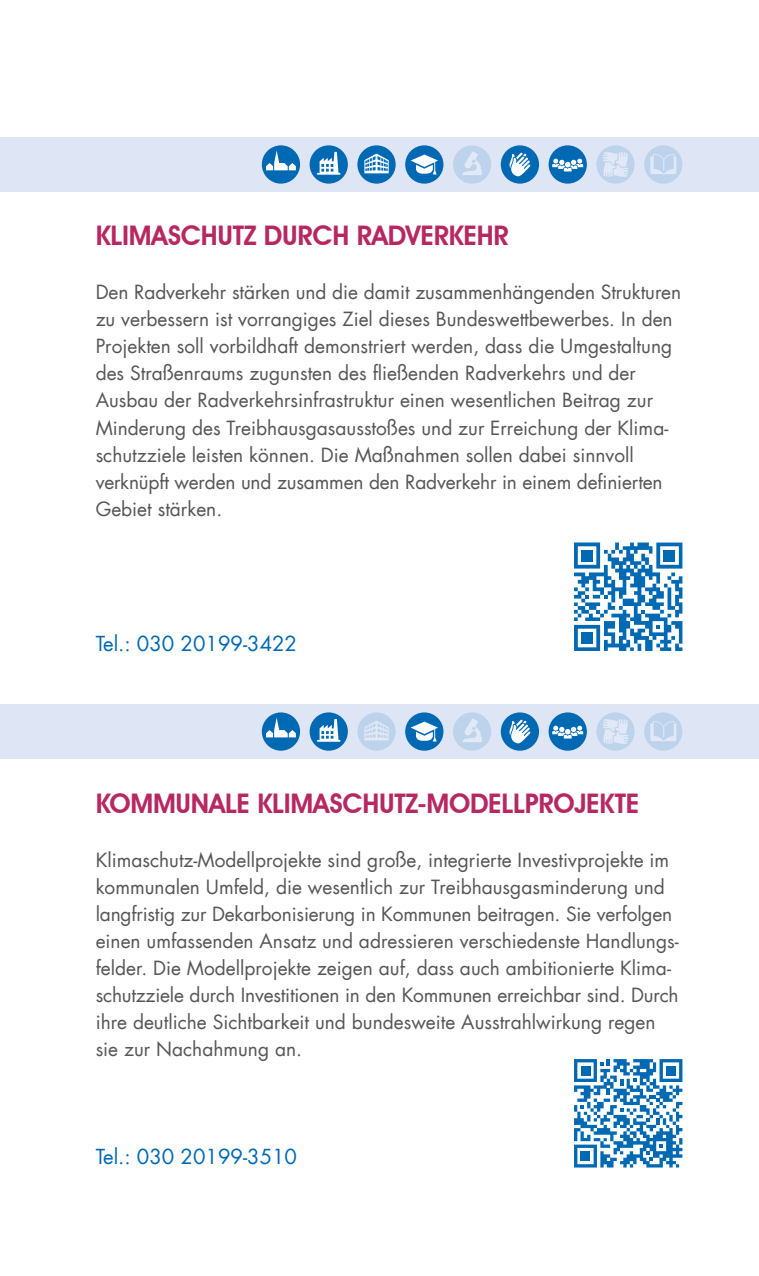
<style>
.page{position:relative;width:759px;height:1276px;background:#fff}
.page>*{position:absolute;margin:0;border:0;box-sizing:border-box;transform-origin:0 0}
.t1{font:600 27px "Avant Garde IT Cby BT";letter-spacing:-.01em;color:#b72862}
.t2{font:20.25px "Futura LT";color:#0069b4}
.t3{font:19.12px/27px "Futura LT";color:#565656}
</style>
<div class="page">
<div style="left:0;top:137px;width:759px;height:54px;background:#dee6f5"></div>
<div style="left:0;top:704px;width:759px;height:54px;background:#dee6f5"></div>
<svg style="left:574px;top:542px;width:108px;height:109px"></svg>
<div style="left:581px;top:550px;width:12px;height:11px;background:#0069b4"></div>
<div style="left:664px;top:550px;width:11px;height:11px;background:#0069b4"></div>
<div style="left:581px;top:632px;width:12px;height:11px;background:#0069b4"></div>
<svg style="left:574px;top:1059px;width:108px;height:108px"></svg>
<div style="left:581px;top:1065px;width:9px;height:10px;background:#0069b4"></div>
<div style="left:666px;top:1065px;width:10px;height:10px;background:#0069b4"></div>
<div style="left:581px;top:1151px;width:9px;height:10px;background:#0069b4"></div>
<div style="left:405px;top:145px;width:38px;height:39px;background:#0069b4;border-radius:50%"></div>
<svg style="left:411px;top:155px;width:27px;height:19px"></svg>
<div style="left:310px;top:145px;width:38px;height:39px;background:#0069b4;border-radius:50%"></div>
<svg style="left:317px;top:152px;width:23px;height:23px"></svg>
<div style="left:357px;top:145px;width:39px;height:39px;background:#0069b4;border-radius:50%"></div>
<svg style="left:364px;top:154px;width:25px;height:19px"></svg>
<div style="left:453px;top:145px;width:38px;height:39px;background:#bcd3eb;border-radius:50%"></div>
<svg style="left:462px;top:151px;width:20px;height:24px"></svg>
<div style="left:549px;top:145px;width:38px;height:39px;background:#0069b4;border-radius:50%"></div>
<svg style="left:552px;top:159px;width:31px;height:12px"></svg>
<div style="left:262px;top:145px;width:38px;height:39px;background:#0069b4;border-radius:50%"></div>
<svg style="left:266px;top:150px;width:30px;height:20px"></svg>
<svg style="left:596px;top:145px;width:39px;height:39px"></svg>
<svg style="left:603px;top:152px;width:25px;height:25px"></svg>
<div style="left:501px;top:145px;width:38px;height:39px;background:#0069b4;border-radius:50%"></div>
<svg style="left:509px;top:153px;width:21px;height:23px"></svg>
<div style="left:644px;top:145px;width:38px;height:39px;background:#bcd3eb;border-radius:50%"></div>
<svg style="left:650px;top:154px;width:26px;height:21px"></svg>
<div style="left:405px;top:712px;width:38px;height:38px;background:#0069b4;border-radius:50%"></div>
<svg style="left:411px;top:721px;width:27px;height:20px"></svg>
<div style="left:310px;top:712px;width:38px;height:38px;background:#0069b4;border-radius:50%"></div>
<svg style="left:317px;top:719px;width:23px;height:23px"></svg>
<svg style="left:357px;top:712px;width:39px;height:38px"></svg>
<svg style="left:364px;top:720px;width:25px;height:20px"></svg>
<div style="left:453px;top:712px;width:38px;height:38px;background:#bcd3eb;border-radius:50%"></div>
<svg style="left:462px;top:718px;width:20px;height:24px"></svg>
<div style="left:549px;top:712px;width:38px;height:38px;background:#0069b4;border-radius:50%"></div>
<svg style="left:552px;top:725px;width:31px;height:13px"></svg>
<div style="left:262px;top:712px;width:38px;height:38px;background:#0069b4;border-radius:50%"></div>
<svg style="left:266px;top:717px;width:30px;height:20px"></svg>
<div style="left:596px;top:712px;width:39px;height:38px;background:#bcd3eb;border-radius:50%"></div>
<svg style="left:603px;top:719px;width:25px;height:25px"></svg>
<div style="left:501px;top:712px;width:38px;height:38px;background:#0069b4;border-radius:50%"></div>
<svg style="left:509px;top:719px;width:21px;height:24px"></svg>
<div style="left:644px;top:712px;width:38px;height:38px;background:#bcd3eb;border-radius:50%"></div>
<svg style="left:650px;top:721px;width:26px;height:21px"></svg>
<h3 class="t1" style="left:96px;top:220px;width:415px">KLIMASCHUTZ DURCH RADVERKEHR</h3>
<p class="t3" style="left:96px;top:279px;width:587px">Den Radverkehr stärken und die damit zusammenhängenden Strukturen zu verbessern ist vorrangiges Ziel dieses Bundeswettbewerbes. In den Projekten soll vorbildhaft demonstriert werden, dass die Umgestaltung des Straßenraums zugunsten des fließenden Radverkehrs und der Ausbau der Radverkehrsinfrastruktur einen wesentlichen Beitrag zur Minderung des Treibhausgasausstoßes und zur Erreichung der Klima&shy;schutzziele leisten können. Die Maßnahmen sollen dabei sinnvoll verknüpft werden und zusammen den Radverkehr in einem definierten Gebiet stärken.</p>
<p class="t2" style="left:96px;top:630px;width:203px">Tel.: 030 20199-3422</p>
<h3 class="t1" style="left:96px;top:786px;width:545px">KOMMUNALE KLIMASCHUTZ-MODELLPROJEKTE</h3>
<p class="t3" style="left:96px;top:846px;width:575px">Klimaschutz-Modellprojekte sind große, integrierte Investivprojekte im</p>
<p class="t3" style="left:96px;top:873px;width:578px">kommunalen Umfeld, die wesentlich zur Treibhausgasminderung und langfristig zur Dekarbonisierung in Kommunen beitragen. Sie verfolgen</p>
<p class="t3" style="left:96px;top:927px;width:585px">einen umfassenden Ansatz und adressieren verschiedenste Handlungs&shy;felder. Die Modellprojekte zeigen auf, dass auch ambitionierte Klima&shy;schutzziele durch Investitionen in den Kommunen erreichbar sind. Durch ihre deutliche Sichtbarkeit und bundesweite Ausstrahlwirkung regen sie zur Nachahmung an.</p>
<p class="t2" style="left:96px;top:1143px;width:203px">Tel.: 030 20199-3510</p>
</div>
